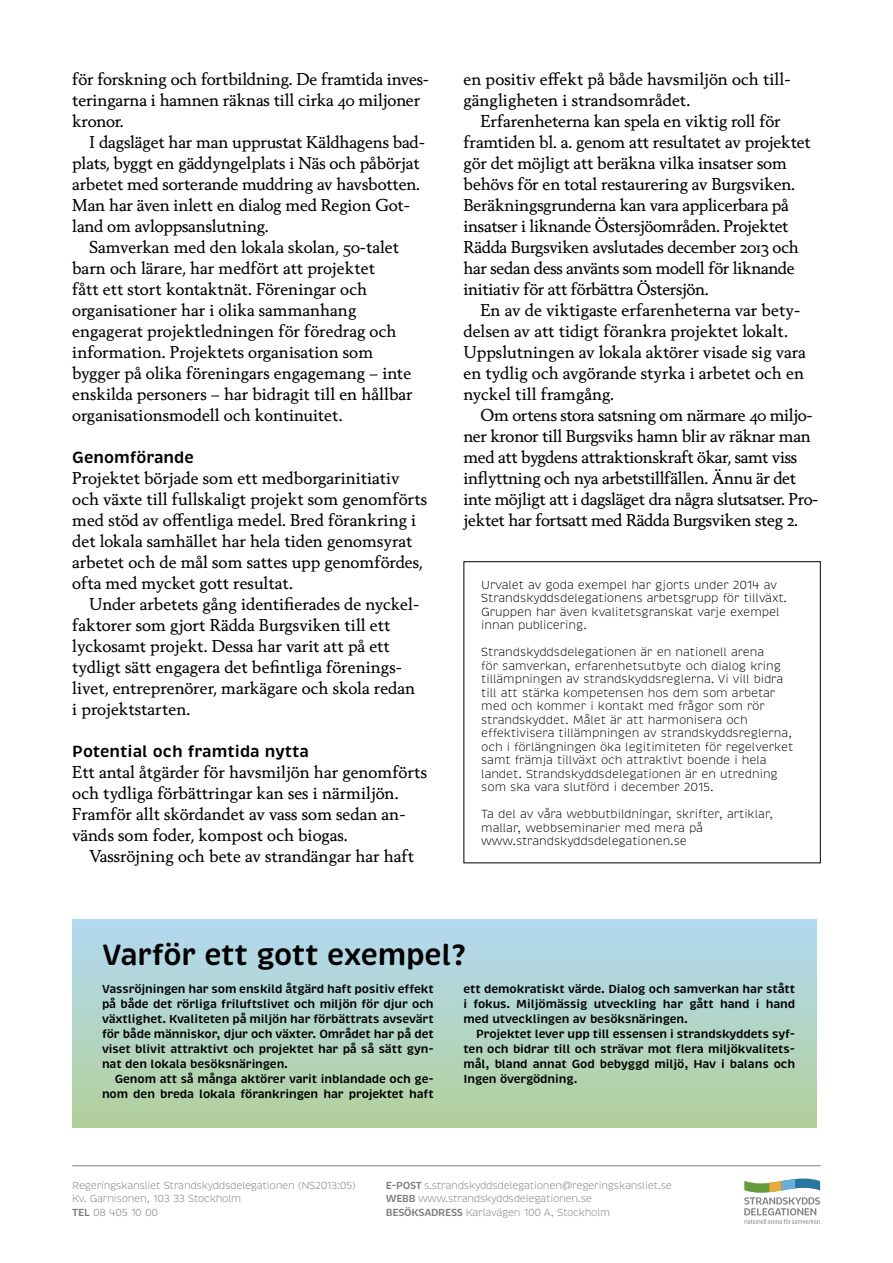
<style>
.page{position:relative;width:893px;height:1263px;background:#fff}
.page>*{position:absolute;margin:0;border:0;box-sizing:border-box;transform-origin:0 0}
.t1{font:600 30px "Strandskydd";letter-spacing:-.01em;color:#000}
.t2{font:16.5px/21px "Berling Nova Text Pro";color:#000}
.t3{font:16.5px/21px "Berling Nova Text Pro";letter-spacing:-.02em;color:#000}
.t4{font:600 16.5px "Strandskydd";color:#000}
.t5{font:300 12px/13.5px "Strandskydd";letter-spacing:-.01em;color:#000}
.t6{font:600 12px/15px "Strandskydd";letter-spacing:-.01em;color:#000;text-align:justify}
.t7{font:300 10.5px/13.5px "Strandskydd";letter-spacing:-.03em;color:#7c7f80}
.s1{font-weight:600}
</style>
<div class="page">
<hr style="left:72px;top:1165px;width:749px;height:1px;background:#7c7f80">
<svg style="left:744px;top:1178px;width:76px;height:46px"></svg>
<svg style="left:72px;top:919px;width:745px;height:209px"></svg>
<div style="left:463px;top:561px;width:358px;height:302px;border:1px solid #000"></div>
<p class="t2" style="left:72px;top:68px;width:358px">för forskning och fortbildning. De framtida inves&shy;teringarna i hamnen räknas till cirka 40 miljoner kronor.</p>
<p class="t2" style="left:89px;top:131px;width:337px">I dagsläget har man upprustat Käldhagens bad-</p>
<p class="t2" style="left:72px;top:152px;width:349px">plats, byggt en gäddyngelplats i Näs och påbörjat</p>
<p class="t2" style="left:72px;top:173px;width:349px">arbetet med sorterande muddring av havsbotten.</p>
<p class="t2" style="left:72px;top:194px;width:339px">Man har även inlett en dialog med Region Got-</p>
<p class="t2" style="left:72px;top:215px;width:198px">land om avloppsanslutning.</p>
<p class="t2" style="left:89px;top:236px;width:311px">Samverkan med den lokala skolan, 50-talet</p>
<p class="t2" style="left:72px;top:257px;width:304px">barn och lärare, har medfört att projektet</p>
<p class="t2" style="left:72px;top:278px;width:296px">fått ett stort kontaktnät. Föreningar och</p>
<p class="t2" style="left:72px;top:299px;width:286px">organisationer har i olika sammanhang</p>
<p class="t2" style="left:72px;top:320px;width:326px">engagerat projektledningen för föredrag och</p>
<p class="t2" style="left:72px;top:341px;width:302px">information. Projektets organisation som</p>
<p class="t2" style="left:72px;top:362px;width:340px">bygger på olika föreningars engagemang – inte</p>
<p class="t2" style="left:72px;top:383px;width:342px">enskilda personers – har bidragit till en hållbar</p>
<p class="t2" style="left:72px;top:404px;width:272px">organisationsmodell och kontinuitet.</p>
<p class="t4" style="left:72px;top:447px;width:123px">Genomförande</p>
<p class="t2" style="left:72px;top:467px;width:356px">Projektet började som ett medborgarinitiativ och växte till fullskaligt projekt som genomförts med stöd av offentliga medel. Bred förankring i det lokala samhället har hela tiden genomsyrat arbetet och de mål som sattes upp genomfördes, ofta med mycket gott resultat.</p>
<p class="t2" style="left:72px;top:593px;width:348px;text-indent:17px">Under arbetets gång identifierades de nyckel&shy;faktorer som gjort Rädda Burgsviken till ett lyckosamt projekt. Dessa har varit att på ett tydligt sätt engagera det befintliga förenings&shy;livet, entreprenörer, markägare och skola redan i projektstarten.</p>
<p class="t4" style="left:72px;top:741px;width:238px">Potential och framtida nytta</p>
<p class="t2" style="left:72px;top:761px;width:356px">Ett antal åtgärder för havsmiljön har genomförts och tydliga förbättringar kan ses i närmiljön.<br>Framför allt skördandet av vass som sedan an&shy;vänds som foder, kompost och biogas.</p>
<p class="t2" style="left:89px;top:845px;width:326px">Vassröjning och bete av strandängar har haft</p>
<p class="t2" style="left:463px;top:68px;width:328px">en positiv effekt på både havsmiljön och till&shy;gängligheten i strandsområdet.</p>
<p class="t3" style="left:463px;top:110px;width:349px;text-indent:17px">Erfarenheterna kan spela en viktig roll för framtiden bl. a. genom att resultatet av projektet gör det möjligt att beräkna vilka insatser som behövs för en total restaurering av Burgsviken.<br>Beräkningsgrunderna kan vara applicerbara på insatser i liknande Östersjöområden. Projektet Rädda Burgsviken avslutades december 2013 och har sedan dess använts som modell för liknande initiativ för att förbättra Östersjön.</p>
<p class="t2" style="left:463px;top:300px;width:344px;text-indent:17px">En av de viktigaste erfarenheterna var bety&shy;delsen av att tidigt förankra projektet lokalt.<br>Uppslutningen av lokala aktörer visade sig vara en tydlig och avgörande styrka i arbetet och en nyckel till framgång.</p>
<p class="t3" style="left:463px;top:405px;width:356px;text-indent:17px">Om ortens stora satsning om närmare 40 miljo&shy;ner kronor till Burgsviks hamn blir av räknar man med att bygdens attraktionskraft ökar, samt viss inflyttning och nya arbetstillfällen. Ännu är det inte möjligt att i dagsläget dra några slutsatser. Pro&shy;jektet har fortsatt med Rädda Burgsviken steg 2.</p>
<p class="t5" style="left:481px;top:578px;width:307px">Urvalet av goda exempel har gjorts under 2014 av Strandskyddsdelegationens arbetsgrupp för tillväxt.<br>Gruppen har även kvalitetsgranskat varje exempel innan publicering.</p>
<p class="t5" style="left:481px;top:645px;width:314px">Strandskyddsdelegationen är en nationell arena<br>för samverkan, erfarenhetsutbyte och dialog kring tillämpningen av strandskyddsreglerna. Vi vill bidra till att stärka kompetensen hos dem som arbetar med och kommer i kontakt med frågor som rör strandskyddet. Målet är att harmonisera och effektivisera tillämpningen av strandskyddsreglerna, och i förlängningen öka legitimiteten för regelverket samt främja tillväxt och attraktivt boende i hela landet. Strandskyddsdelegationen är en utredning som ska vara slutförd i december 2015.</p>
<p class="t5" style="left:481px;top:807px;width:294px">Ta del av våra webbutbildningar, skrifter, artiklar, mallar, webbseminarier med mera på www.strandskyddsdelegationen.se</p>
<h1 class="t1" style="left:102px;top:936px;width:365px">Varför ett gott exempel?</h1>
<p class="t6" style="left:463px;top:981px;width:333px">ett demokratiskt värde. Dialog och samverkan har stått i fokus. Miljömässig utveckling har gått hand i hand med utvecklingen av besöksnäringen.</p>
<p class="t6" style="left:463px;top:1026px;width:333px;text-indent:13px">Projektet lever upp till essensen i strandskyddets syf&shy;ten och bidrar till och strävar mot flera miljökvalitets&shy;mål, bland annat God bebyggd miljö, Hav i balans och Ingen övergödning.</p>
<p class="t6" style="left:102px;top:981px;width:333px">Vassröjningen har som enskild åtgärd haft positiv effekt på både det rörliga friluftslivet och miljön för djur och växtlighet. Kvaliteten på miljön har förbättrats avsevärt för både människor, djur och växter. Området har på det viset blivit attraktivt och projektet har på så sätt gyn&shy;nat den lokala besöksnäringen.</p>
<p class="t6" style="left:102px;top:1071px;width:333px;text-align:right">Genom att så många aktörer varit inblandade och ge&shy;nom den breda lokala förankringen har projektet haft</p>
<p class="t7" style="left:72px;top:1179px;width:285px">Regeringskansliet Strandskyddsdelegationen (NS2013:05)<br>Kv. Garnisonen, 103 33 Stockholm<br><span class="s1">TEL</span> 08 405 10 00</p>
<p class="t7" style="left:386px;top:1179px;width:288px"><span class="s1">E-POST</span> s.strandskyddsdelegationen@regeringskansliet.se<br><span class="s1">WEBB</span> www.strandskyddsdelegationen.se<br><span class="s1">BESÖKSADRESS</span> Karlavägen 100 A, Stockholm</p>
</div>
